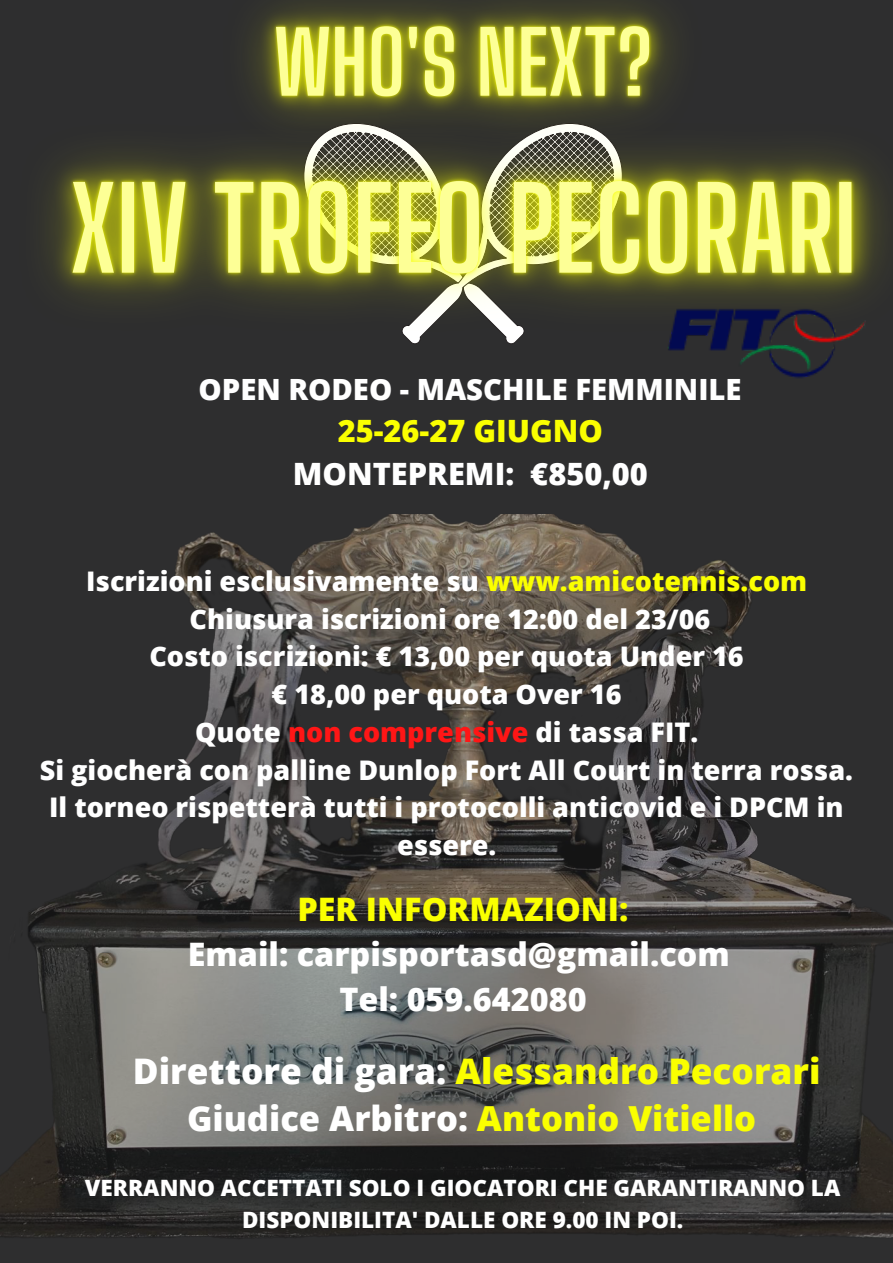
<style>
.page{position:relative;width:893px;height:1263px;background:#fff}
.page>*{position:absolute;margin:0;border:0;box-sizing:border-box;transform-origin:0 0}
.t1{font:800 35.25px "Open Sans";color:#faff00}
.t2{font:800 34.5px "Open Sans";color:#fff}
.t3{font:800 32.33px "Open Sans";color:#fff}
.t4{font:800 32.33px "Open Sans";color:#faff00}
.t5{font:800 30.75px "Open Sans";color:#fff}
.t6{font:800 30.75px "Open Sans";color:#faff00}
.t7{font:800 29.25px "Open Sans";color:#fff}
.t8{font:800 27px/37.7px "Open Sans";color:#fff;text-align:center}
.t9{font:800 22.5px/31.5px "Open Sans";color:#fff;text-align:center}
.s1{color:#faff00}
.s2{color:#ff1616}
.s3{color:#fff}
</style>
<div class="page">
<img style="left:0;top:425px;width:893px;height:838px">
<img style="left:0;top:34px;width:893px;height:391px">
<img style="left:660px;top:291px;width:205px;height:106px">
<img style="left:177px;top:0;width:572px;height:211px">
<p class="t7" style="left:199px;top:368px;width:544px">OPEN RODEO - MASCHILE FEMMINILE</p>
<p class="t6" style="left:338px;top:409px;width:267px">25-26-27 GIUGNO</p>
<p class="t5" style="left:293px;top:452px;width:356px">MONTEPREMI: €850,00</p>
<p class="t8" style="left:86px;top:562px;width:722px">Iscrizioni esclusivamente su <span class="s1">www.amicotennis.com</span></p>
<p class="t8" style="left:190px;top:599px;width:522px">Chiusura iscrizioni ore 12:00 del 23/06</p>
<p class="t8" style="left:149px;top:637px;width:596px">Costo iscrizioni: € 13,00 per quota Under 16</p>
<p class="t8" style="left:271px;top:675px;width:351px">€ 18,00 per quota Over 16</p>
<p class="t8" style="left:195px;top:712px;width:505px">Quote <span class="s2">non comprensive</span> di tassa FIT.</p>
<p class="t8" style="left:40px;top:750px;width:814px">Si giocherà con palline Dunlop Fort All Court in terra rossa.</p>
<p class="t8" style="left:49px;top:788px;width:796px">Il torneo rispetterà tutti i protocolli anticovid e i DPCM in essere.</p>
<p class="t4" style="left:297px;top:886px;width:333px">PER INFORMAZIONI:</p>
<p class="t3" style="left:188px;top:931px;width:543px">Email: carpisportasd@gmail.com</p>
<p class="t3" style="left:339px;top:976px;width:249px">Tel: 059.642080</p>
<p class="t1" style="left:133px;top:1046px;width:689px"><span class="s3">Direttore di gara:</span> Alessandro Pecorari</p>
<p class="t2" style="left:187px;top:1094px;width:571px">Giudice Arbitro: <span class="s1">Antonio Vitiello</span></p>
<p class="t9" style="left:85px;top:1172px;width:757px">VERRANNO ACCETTATI SOLO I GIOCATORI CHE GARANTIRANNO LA<br>DISPONIBILITA' DALLE ORE 9.00 IN POI.</p>
</div>
